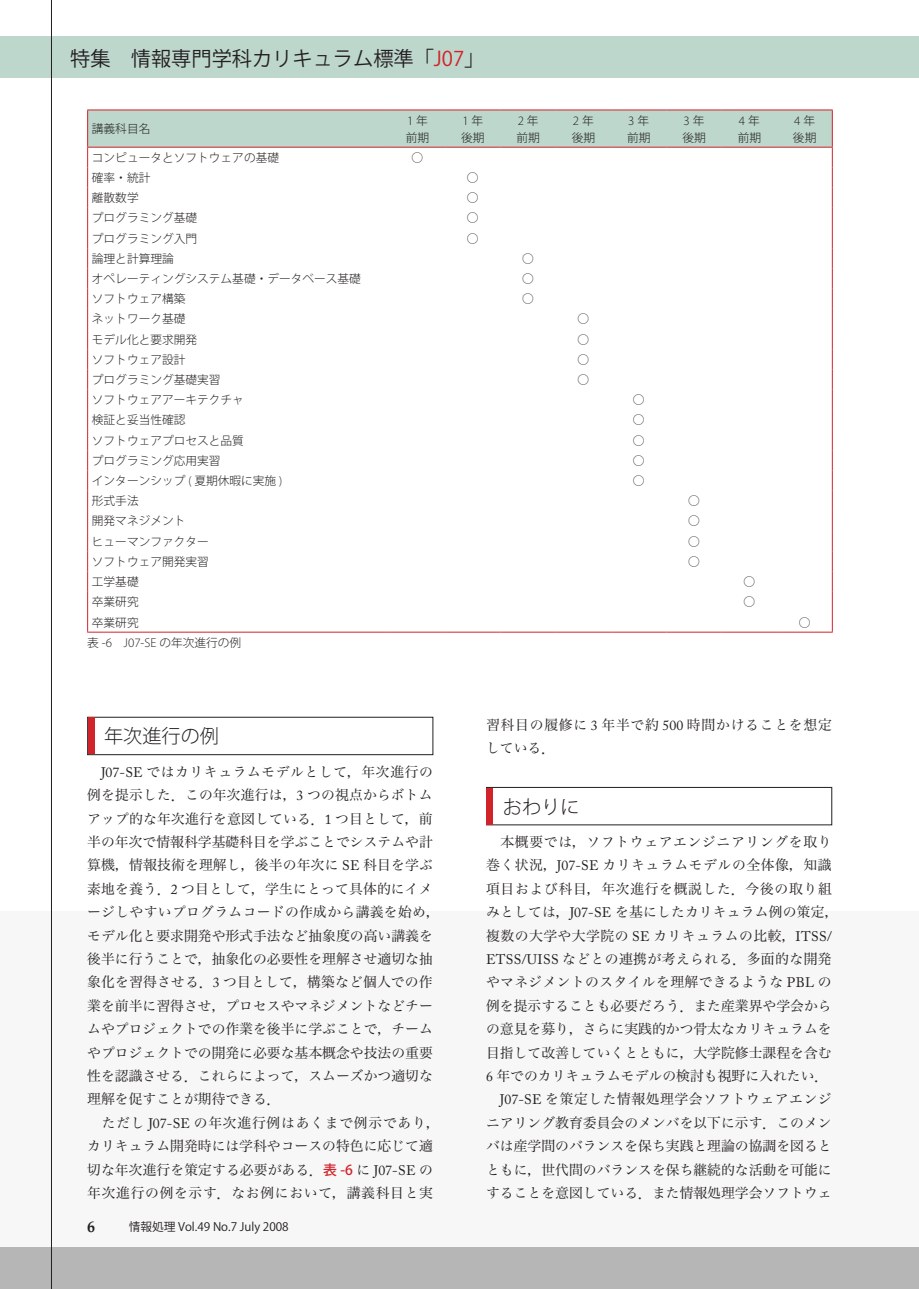
<style>
.page{position:relative;width:919px;height:1289px;background:#fff}
.page>*{position:absolute;margin:0;border:0;box-sizing:border-box;transform-origin:0 0}
.t1{font:20.25px "Koz Go Std";color:#231f20}
.t2{font:300 19.2px "Koz Go Pro";color:#231f20}
.t3{font:700 15.9px "Palatino";color:#231f20}
.本文{font:13.8px/23.4px "Hira Min Pro W3";letter-spacing:.005em;color:#231f20}
.本文-2{font:13.8px/23.4px "Hira Min Pro W3";letter-spacing:.025em;color:#231f20}
.本文-3{font:13.8px/23.4px "Hira Min Pro W3";letter-spacing:.055em;color:#231f20}
.表中文字{font:300 12.9px "Myriad Pro";color:#231f20}
.表中文字-2{font:300 11.7px "Koz Go Pro";color:#231f20}
.t4{font:11.7px "Koz Go Pro";color:#231f20}
.キャプション{font:300 11.7px "Koz Go Pro";color:#231f20}
.s1{color:#d1232a}
.s2{font-family:"Koz Go Pro";font-size:11.7px}
.s3{font-family:"Myriad Pro";font-size:12.6px}
.s4{font-family:"Myriad Pro";font-size:12.9px}
.s5{font-family:"Adobe Caslon Pro"}
.s6{font-family:"Koz Go Std";font-weight:500;color:#d1232a}
</style>
<div class="page">
<div style="left:0;top:911px;width:906px;height:377px;background:#f7f7f8"></div>
<div style="left:0;top:36px;width:906px;height:41px;background:#bdd7cc"></div>
<hr style="left:51px;top:0;width:1px;height:1288px;background:#231f20">
<div style="left:0;top:1247px;width:906px;height:41px;background:#b7b6b7"></div>
<div style="left:906px;top:911px;width:12px;height:377px;background:#f7f7f8"></div>
<div style="left:906px;top:36px;width:12px;height:41px;background:#bdd7cc"></div>
<div style="left:906px;top:1247px;width:12px;height:41px;background:#b7b6b7"></div>
<div style="left:87px;top:716px;width:346px;height:39px;border:1px solid #231f20"></div>
<div style="left:88px;top:717px;width:6px;height:37px;background:#d1232a"></div>
<div style="left:486px;top:787px;width:346px;height:38px;border:1px solid #231f20"></div>
<div style="left:487px;top:787px;width:6px;height:37px;background:#d1232a"></div>
<hr style="left:87px;top:109px;width:303px;height:1px;background:#d1232a">
<hr style="left:390px;top:109px;width:55px;height:1px;background:#d1232a">
<hr style="left:445px;top:109px;width:55px;height:1px;background:#d1232a">
<hr style="left:500px;top:109px;width:55px;height:1px;background:#d1232a">
<hr style="left:555px;top:109px;width:56px;height:1px;background:#d1232a">
<hr style="left:611px;top:109px;width:55px;height:1px;background:#d1232a">
<hr style="left:666px;top:109px;width:55px;height:1px;background:#d1232a">
<hr style="left:721px;top:109px;width:56px;height:1px;background:#d1232a">
<hr style="left:777px;top:109px;width:55px;height:1px;background:#d1232a">
<svg style="left:87px;top:110px;width:745px;height:521px"></svg>
<hr style="left:87px;top:631px;width:303px;height:1px;background:#d1232a">
<hr style="left:390px;top:631px;width:55px;height:1px;background:#d1232a">
<hr style="left:445px;top:631px;width:55px;height:1px;background:#d1232a">
<hr style="left:500px;top:631px;width:55px;height:1px;background:#d1232a">
<hr style="left:555px;top:631px;width:56px;height:1px;background:#d1232a">
<hr style="left:611px;top:631px;width:55px;height:1px;background:#d1232a">
<hr style="left:666px;top:631px;width:55px;height:1px;background:#d1232a">
<hr style="left:721px;top:631px;width:56px;height:1px;background:#d1232a">
<hr style="left:777px;top:631px;width:55px;height:1px;background:#d1232a">
<h1 class="t1" style="left:70px;top:46px;width:415px">特集　情報専門学科カリキュラム標準「<span class="s1">J07</span>」</h1>
<p class="表中文字-2" style="left:92px;top:121px;width:60px">講義科目名</p>
<p class="表中文字" style="left:407px;top:113px;width:22px">1<span class="s2">年</span></p>
<p class="表中文字-2" style="left:406px;top:130px;width:25px">前期</p>
<p class="表中文字" style="left:462px;top:113px;width:22px">1<span class="s2">年</span></p>
<p class="表中文字-2" style="left:461px;top:130px;width:25px">後期</p>
<p class="表中文字" style="left:517px;top:113px;width:22px">2<span class="s2">年</span></p>
<p class="表中文字-2" style="left:516px;top:130px;width:25px">前期</p>
<p class="表中文字" style="left:573px;top:113px;width:22px">2<span class="s2">年</span></p>
<p class="表中文字-2" style="left:571px;top:130px;width:25px">後期</p>
<p class="表中文字" style="left:628px;top:113px;width:22px">3<span class="s2">年</span></p>
<p class="表中文字-2" style="left:627px;top:130px;width:25px">前期</p>
<p class="表中文字" style="left:683px;top:113px;width:22px">3<span class="s2">年</span></p>
<p class="表中文字-2" style="left:682px;top:130px;width:25px">後期</p>
<p class="表中文字" style="left:738px;top:113px;width:22px">4<span class="s2">年</span></p>
<p class="表中文字-2" style="left:737px;top:130px;width:25px">前期</p>
<p class="表中文字" style="left:794px;top:113px;width:22px">4<span class="s2">年</span></p>
<p class="表中文字-2" style="left:792px;top:130px;width:25px">後期</p>
<p class="表中文字-2" style="left:92px;top:150px;width:189px">コンピュータとソフトウェアの基礎</p>
<p class="表中文字-2" style="left:411px;top:150px;width:13px">○</p>
<p class="表中文字-2" style="left:92px;top:170px;width:60px">確率・統計</p>
<p class="表中文字-2" style="left:467px;top:170px;width:13px">○</p>
<p class="表中文字-2" style="left:92px;top:190px;width:48px">離散数学</p>
<p class="表中文字-2" style="left:467px;top:190px;width:13px">○</p>
<p class="表中文字-2" style="left:92px;top:210px;width:107px">プログラミング基礎</p>
<p class="表中文字-2" style="left:467px;top:210px;width:13px">○</p>
<p class="表中文字-2" style="left:92px;top:231px;width:107px">プログラミング入門</p>
<p class="表中文字-2" style="left:467px;top:231px;width:13px">○</p>
<p class="表中文字-2" style="left:92px;top:251px;width:83px">論理と計算理論</p>
<p class="表中文字-2" style="left:522px;top:251px;width:13px">○</p>
<p class="表中文字-2" style="left:92px;top:271px;width:270px">オペレーティングシステム基礎・データベース基礎</p>
<p class="表中文字-2" style="left:522px;top:271px;width:13px">○</p>
<p class="表中文字-2" style="left:92px;top:291px;width:95px">ソフトウェア構築</p>
<p class="表中文字-2" style="left:522px;top:291px;width:13px">○</p>
<p class="表中文字-2" style="left:92px;top:311px;width:95px">ネットワーク基礎</p>
<p class="表中文字-2" style="left:577px;top:311px;width:13px">○</p>
<p class="表中文字-2" style="left:92px;top:331px;width:107px">モデル化と要求開発</p>
<p class="表中文字-2" style="left:577px;top:331px;width:13px">○</p>
<p class="表中文字-2" style="left:92px;top:352px;width:95px">ソフトウェア設計</p>
<p class="表中文字-2" style="left:577px;top:352px;width:13px">○</p>
<p class="表中文字-2" style="left:92px;top:372px;width:130px">プログラミング基礎実習</p>
<p class="表中文字-2" style="left:577px;top:372px;width:13px">○</p>
<p class="表中文字-2" style="left:92px;top:392px;width:154px">ソフトウェアアーキテクチャ</p>
<p class="表中文字-2" style="left:633px;top:392px;width:13px">○</p>
<p class="表中文字-2" style="left:92px;top:412px;width:95px">検証と妥当性確認</p>
<p class="表中文字-2" style="left:633px;top:412px;width:13px">○</p>
<p class="表中文字-2" style="left:92px;top:432px;width:154px">ソフトウェアプロセスと品質</p>
<p class="表中文字-2" style="left:633px;top:432px;width:13px">○</p>
<p class="表中文字-2" style="left:92px;top:453px;width:130px">プログラミング応用実習</p>
<p class="表中文字-2" style="left:633px;top:453px;width:13px">○</p>
<p class="表中文字-2" style="left:92px;top:473px;width:192px">インターンシップ <span class="s3">(</span> 夏期休暇に実施 <span class="s3">)</span></p>
<p class="表中文字-2" style="left:633px;top:473px;width:13px">○</p>
<p class="表中文字-2" style="left:92px;top:493px;width:48px">形式手法</p>
<p class="表中文字-2" style="left:688px;top:493px;width:13px">○</p>
<p class="表中文字-2" style="left:92px;top:513px;width:95px">開発マネジメント</p>
<p class="表中文字-2" style="left:688px;top:513px;width:13px">○</p>
<p class="表中文字-2" style="left:92px;top:533px;width:118px">ヒューマンファクター</p>
<p class="表中文字-2" style="left:688px;top:533px;width:13px">○</p>
<p class="表中文字-2" style="left:92px;top:554px;width:118px">ソフトウェア開発実習</p>
<p class="表中文字-2" style="left:688px;top:554px;width:13px">○</p>
<p class="表中文字-2" style="left:92px;top:574px;width:48px">工学基礎</p>
<p class="表中文字-2" style="left:743px;top:574px;width:13px">○</p>
<p class="表中文字-2" style="left:92px;top:594px;width:48px">卒業研究</p>
<p class="表中文字-2" style="left:743px;top:594px;width:13px">○</p>
<p class="表中文字-2" style="left:92px;top:614px;width:48px">卒業研究</p>
<p class="表中文字-2" style="left:798px;top:614px;width:13px">○</p>
<p class="キャプション" style="left:87px;top:634px;width:155px">表 <span class="s4">-6 J07-SE</span> の年次進行の例</p>
<p class="t2" style="left:104px;top:723px;width:116px">年次進行の例</p>
<p class="本文" style="left:87px;top:758px;width:354px;text-indent:14px"><span class="s5">J07-SE</span> ではカリキュラムモデルとして，年次進行の例を提示した．この年次進行は，<span class="s5">3</span> つの視点からボトムアップ的な年次進行を意図している．<span class="s5">1</span> つ目として，前半の年次で情報科学基礎科目を学ぶことでシステムや計算機，情報技術を理解し，後半の年次に <span class="s5">SE</span> 科目を学ぶ素地を養う．<span class="s5">2</span> つ目として，学生にとって具体的にイメージしやすいプログラムコードの作成から講義を始め，モデル化と要求開発や形式手法など抽象度の高い講義を後半に行うことで，抽象化の必要性を理解させ適切な抽象化を習得させる．<span class="s5">3</span> つ目として，構築など個人での作業を前半に習得させ，プロセスやマネジメントなどチームやプロジェクトでの作業を後半に学ぶことで，チームやプロジェクトでの開発に必要な基本概念や技法の重要性を認識させる．これらによって，スムーズかつ適切な理解を促すことが期待できる．</p>
<p class="本文" style="left:87px;top:1109px;width:354px;text-indent:15px">ただし <span class="s5">J07-SE</span> の年次進行例はあくまで例示であり，カリキュラム開発時には学科やコースの特色に応じて適切な年次進行を策定する必要がある．<span class="s6">表 -6</span> に <span class="s5">J07-SE</span> の年次進行の例を示す．なお例において，講義科目と実</p>
<p class="t3" style="left:87px;top:1216px;width:9px">6</p>
<p class="t4" style="left:129px;top:1219px;width:161px">情報処理 Vol.49 No.7 July 2008</p>
<p class="本文-3" style="left:486px;top:712px;width:347px">習科目の履修に <span class="s5">3</span> 年半で約 <span class="s5">500</span> 時間かけることを想定している．</p>
<p class="t2" style="left:503px;top:794px;width:78px">おわりに</p>
<p class="本文-2" style="left:486px;top:828px;width:354px;text-indent:14px">本概要では，ソフトウェアエンジニアリングを取り巻く状況，<span class="s5">J07-SE</span> カリキュラムモデルの全体像，知識項目および科目，年次進行を概説した．今後の取り組みとしては，<span class="s5">J07-SE</span> を基にしたカリキュラム例の策定，複数の大学や大学院の <span class="s5">SE</span> カリキュラムの比較，<span class="s5">ITSS/<br>ETSS/UISS</span> などとの連携が考えられる．多面的な開発やマネジメントのスタイルを理解できるような <span class="s5">PBL</span> の例を提示することも必要だろう．また産業界や学会からの意見を募り，さらに実践的かつ骨太なカリキュラムを目指して改善していくとともに，大学院修士課程を含む<br><span class="s5">6</span> 年でのカリキュラムモデルの検討も視野に入れたい．</p>
<p class="本文" style="left:486px;top:1086px;width:347px;text-align:justify;text-indent:14px"><span class="s5">J07-SE</span> を策定した情報処理学会ソフトウェアエンジニアリング教育委員会のメンバを以下に示す．このメンバは産学間のバランスを保ち実践と理論の協調を図るとともに，世代間のバランスを保ち継続的な活動を可能にすることを意図している．また情報処理学会ソフトウェ</p>
</div>
